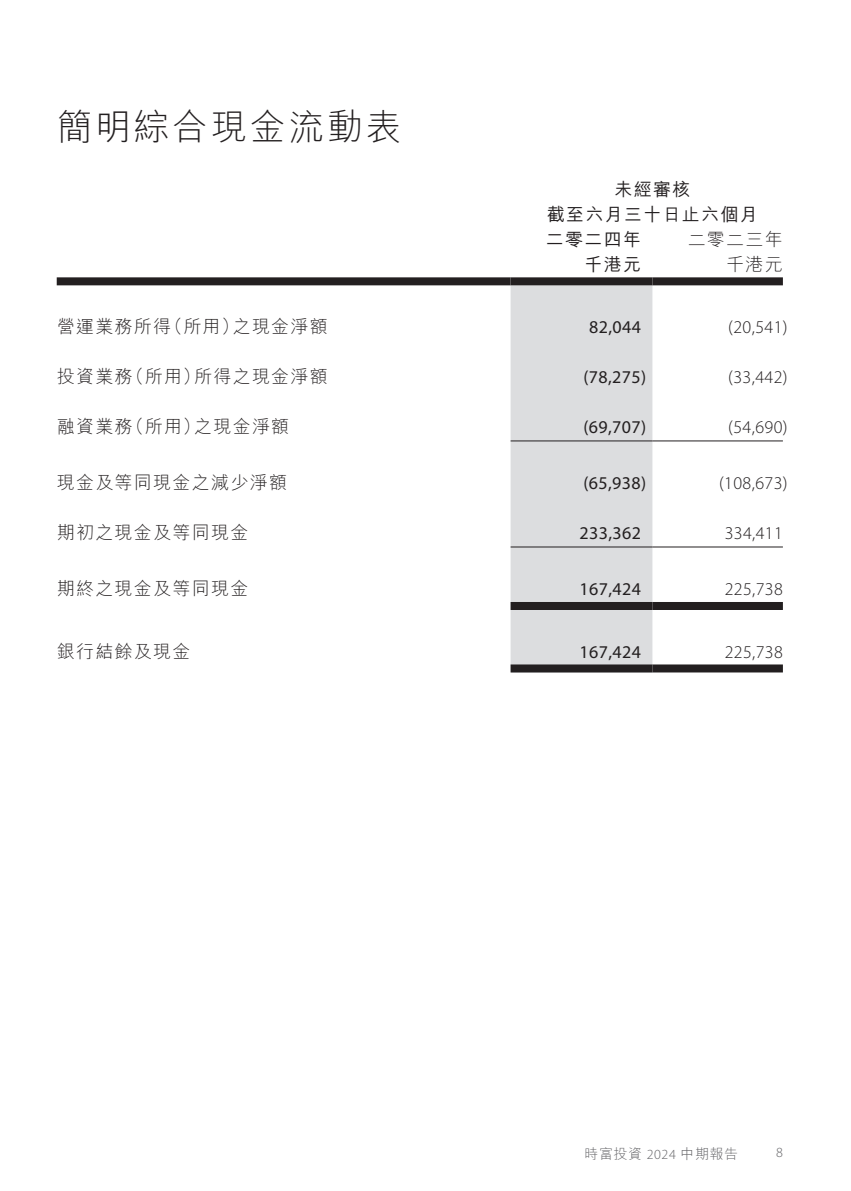
<style>
.page{position:relative;width:851px;height:1191px;background:#fff}
.page>*{position:absolute;margin:0;border:0;box-sizing:border-box;transform-origin:0 0}
._01_H1{font:300 36px "M Hei HK";letter-spacing:.07em;color:#231f20}
._50_Table_txt{font:300 18px "M Hei HK";letter-spacing:.07em;color:#231f20}
._50_Table_txt-2{font:300 18px "Myriad Pro";letter-spacing:.02em;color:#231f20}
._50_Table_txt-3{font:18px "Myriad Pro";letter-spacing:.02em;color:#231f20}
._50_Table_txt-4{font:500 18px "M Hei HK";letter-spacing:.07em;color:#231f20}
.t1{font:300 14px "M Hei HK";letter-spacing:.04em;color:#636366}
.t2{font:300 14px "Myriad Pro";color:#636366}
.s1{font-family:"Myriad Pro"}
</style>
<div class="page">
<div style="left:510px;top:285px;width:142px;height:379px;background:#dcdddf"></div>
<div style="left:57px;top:277px;width:453px;height:8px;background:#231f20"></div>
<div style="left:510px;top:277px;width:142px;height:8px;background:#231f20"></div>
<div style="left:652px;top:277px;width:130px;height:8px;background:#231f20"></div>
<hr style="left:510px;top:440px;width:142px;height:1px;background:#231f20">
<hr style="left:652px;top:440px;width:130px;height:1px;background:#231f20">
<hr style="left:510px;top:546px;width:142px;height:1px;background:#231f20">
<hr style="left:652px;top:546px;width:130px;height:1px;background:#231f20">
<div style="left:510px;top:602px;width:142px;height:8px;background:#231f20"></div>
<div style="left:652px;top:602px;width:130px;height:8px;background:#231f20"></div>
<div style="left:510px;top:664px;width:142px;height:8px;background:#231f20"></div>
<div style="left:652px;top:664px;width:130px;height:8px;background:#231f20"></div>
<p class="_01_H1" style="left:57px;top:101px;width:346px">簡明綜合現金流動表</p>
<p class="_50_Table_txt-4" style="left:614px;top:176px;width:77px">未經審核</p>
<p class="_50_Table_txt-4" style="left:547px;top:201px;width:212px">截至六月三十日止六個月</p>
<p class="_50_Table_txt" style="left:687px;top:226px;width:97px">二零二三年</p>
<p class="_50_Table_txt-4" style="left:546px;top:226px;width:97px">二零二四年</p>
<p class="_50_Table_txt-4" style="left:584px;top:251px;width:58px">千港元</p>
<p class="_50_Table_txt" style="left:726px;top:251px;width:58px">千港元</p>
<p class="_50_Table_txt" style="left:165px;top:314px;width:76px">（所用）</p>
<p class="_50_Table_txt" style="left:233px;top:314px;width:97px">之現金淨額</p>
<p class="_50_Table_txt" style="left:57px;top:314px;width:116px">營運業務所得</p>
<p class="_50_Table_txt-3" style="left:589px;top:316px;width:53px">82,044</p>
<p class="_50_Table_txt-2" style="left:728px;top:316px;width:61px">)20,541(</p>
<p class="_50_Table_txt" style="left:126px;top:364px;width:76px">（所用）</p>
<p class="_50_Table_txt" style="left:57px;top:364px;width:77px">投資業務</p>
<p class="_50_Table_txt" style="left:194px;top:364px;width:135px">所得之現金淨額</p>
<p class="_50_Table_txt-3" style="left:583px;top:366px;width:64px">)78,275(</p>
<p class="_50_Table_txt-2" style="left:728px;top:366px;width:61px">)33,442(</p>
<p class="_50_Table_txt" style="left:126px;top:414px;width:76px">（所用）</p>
<p class="_50_Table_txt" style="left:57px;top:414px;width:77px">融資業務</p>
<p class="_50_Table_txt" style="left:194px;top:414px;width:97px">之現金淨額</p>
<p class="_50_Table_txt-3" style="left:583px;top:416px;width:64px">)69,707(</p>
<p class="_50_Table_txt-2" style="left:728px;top:416px;width:61px">)54,690(</p>
<p class="_50_Table_txt" style="left:57px;top:470px;width:232px">現金及等同現金之減少淨額</p>
<p class="_50_Table_txt-3" style="left:583px;top:472px;width:64px">)65,938(</p>
<p class="_50_Table_txt-2" style="left:719px;top:472px;width:70px">)108,673(</p>
<p class="_50_Table_txt" style="left:57px;top:520px;width:193px">期初之現金及等同現金</p>
<p class="_50_Table_txt-3" style="left:579px;top:522px;width:63px">233,362</p>
<p class="_50_Table_txt-2" style="left:724px;top:522px;width:60px">334,411</p>
<p class="_50_Table_txt" style="left:57px;top:576px;width:193px">期終之現金及等同現金</p>
<p class="_50_Table_txt-3" style="left:579px;top:578px;width:63px">167,424</p>
<p class="_50_Table_txt-2" style="left:724px;top:578px;width:60px">225,738</p>
<p class="_50_Table_txt" style="left:57px;top:638px;width:135px">銀行結餘及現金</p>
<p class="_50_Table_txt-3" style="left:579px;top:640px;width:63px">167,424</p>
<p class="_50_Table_txt-2" style="left:724px;top:641px;width:60px">225,738</p>
<p class="t1" style="left:584px;top:1143px;width:155px">時富投資 <span class="s1">2024</span> 中期報告</p>
<p class="t2" style="left:776px;top:1143px;width:8px">8</p>
</div>
